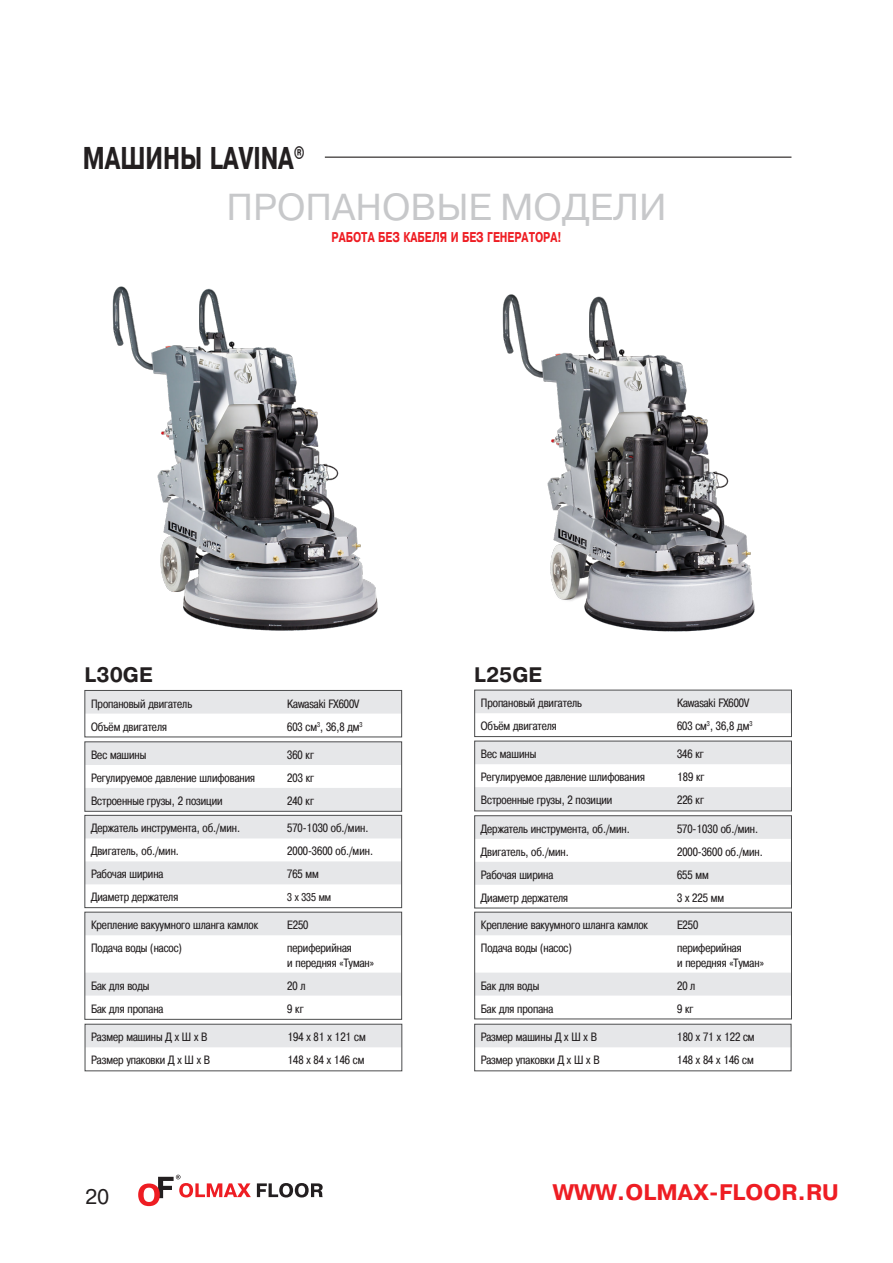
<style>
.page{position:relative;width:893px;height:1263px;background:#fff}
.page>*{position:absolute;margin:0;border:0;box-sizing:border-box;transform-origin:0 0}
.t1{font:37.5px "Pragmatica C";color:#c7c8ca}
.t2{font:700 condensed 30px "Pragmatica";color:#231f20}
.t3{font:700 22.5px "Pragmatica C";color:#ee1d23}
.t4{font:700 21px "Pragmatica C";color:#231f20}
.t5{font:21px "Pragmatica C";color:#231f20}
.t6{font:700 condensed 13.5px "Pragmatica";color:#ee1d23}
.t7{font:12px/14.4px "Pragmatica Cond C";color:#231f20}
.t8{font:11.25px "Pragmatica Cond C";color:#231f20}
</style>
<div class="page">
<svg style="left:257px;top:1183px;width:66px;height:14px"></svg>
<svg style="left:138px;top:1175px;width:113px;height:31px"></svg>
<hr style="left:325px;top:157px;width:466px;height:1px;background:#080302">
<div style="left:476px;top:692px;width:314px;height:21px;background:#e6e7e9"></div>
<div style="left:474px;top:690px;width:318px;height:47px;border:1px solid #4b4c4d"></div>
<svg style="left:476px;top:743px;width:314px;height:66px"></svg>
<svg style="left:476px;top:817px;width:314px;height:68px"></svg>
<div style="left:474px;top:815px;width:318px;height:93px;border:1px solid #4b4c4d"></div>
<svg style="left:476px;top:914px;width:314px;height:81px"></svg>
<div style="left:474px;top:912px;width:318px;height:107px;border:1px solid #4b4c4d"></div>
<img style="left:112px;top:286px;width:266px;height:345px">
<img style="left:502px;top:294px;width:253px;height:338px">
<div style="left:87px;top:692px;width:313px;height:22px;background:#e6e7e9"></div>
<div style="left:85px;top:690px;width:317px;height:47px;border:1px solid #4b4c4d"></div>
<svg style="left:85px;top:742px;width:316px;height:142px"></svg>
<div style="left:85px;top:815px;width:317px;height:93px;border:1px solid #4b4c4d"></div>
<svg style="left:87px;top:914px;width:313px;height:81px"></svg>
<div style="left:85px;top:912px;width:317px;height:107px;border:1px solid #4b4c4d"></div>
<div style="left:476px;top:1026px;width:313px;height:21px;background:#e6e7e9"></div>
<div style="left:474px;top:1024px;width:317px;height:47px;border:1px solid #4b4c4d"></div>
<div style="left:87px;top:1026px;width:313px;height:21px;background:#e6e7e9"></div>
<div style="left:85px;top:1024px;width:317px;height:47px;border:1px solid #4b4c4d"></div>
<h2 class="t2" style="left:83px;top:141px;width:223px">МАШИНЫ LAVINA<sup>®</sup></h2>
<p class="t1" style="left:227px;top:186px;width:441px">ПРОПАНОВЫЕ МОДЕЛИ</p>
<p class="t6" style="left:332px;top:230px;width:231px">РАБОТА БЕЗ КАБЕЛЯ И БЕЗ ГЕНЕРАТОРА!</p>
<p class="t4" style="left:85px;top:663px;width:69px">L30GE</p>
<p class="t4" style="left:474px;top:663px;width:69px">L25GE</p>
<p class="t7" style="left:91px;top:696px;width:103px">Пропановый двигатель</p>
<p class="t7" style="left:287px;top:696px;width:74px">Kawasaki FX600V</p>
<p class="t7" style="left:91px;top:719px;width:77px">Объ¸м двигателя</p>
<p class="t7" style="left:287px;top:719px;width:77px">603 см<sup>3</sup>, 36,8 дм<sup>3</sup></p>
<p class="t7" style="left:91px;top:748px;width:57px">Вес машины</p>
<p class="t7" style="left:287px;top:748px;width:28px">360 кг</p>
<p class="t7" style="left:91px;top:770px;width:166px">Регулируемое давление шлифования</p>
<p class="t7" style="left:287px;top:770px;width:28px">203 кг</p>
<p class="t7" style="left:91px;top:793px;width:133px">Встроенные грузы, 2 позиции</p>
<p class="t7" style="left:287px;top:793px;width:28px">240 кг</p>
<p class="t7" style="left:91px;top:821px;width:151px">Держатель инструмента, об./мин.</p>
<p class="t7" style="left:287px;top:821px;width:83px">570-1030 об./мин.</p>
<p class="t7" style="left:91px;top:844px;width:90px">Двигатель, об./мин.</p>
<p class="t7" style="left:287px;top:844px;width:87px">2000-3600 об./мин.</p>
<p class="t7" style="left:91px;top:867px;width:74px">Рабочая ширина</p>
<p class="t7" style="left:287px;top:867px;width:33px">765 мм</p>
<p class="t7" style="left:91px;top:890px;width:89px">Диаметр держателя</p>
<p class="t8" style="left:287px;top:890px;width:45px">3 x 335 мм</p>
<p class="t7" style="left:91px;top:918px;width:169px">Крепление вакуумного шланга камлок</p>
<p class="t7" style="left:287px;top:918px;width:23px">E250</p>
<p class="t7" style="left:91px;top:941px;width:92px">Подача воды (насос)</p>
<p class="t7" style="left:287px;top:941px;width:88px">периферийная<br>и передняя «Туман»</p>
<p class="t7" style="left:91px;top:978px;width:60px">Бак для воды</p>
<p class="t7" style="left:287px;top:978px;width:20px">20 л</p>
<p class="t7" style="left:91px;top:1001px;width:74px">Бак для пропана</p>
<p class="t7" style="left:287px;top:1001px;width:18px">9 кг</p>
<p class="t7" style="left:481px;top:1030px;width:118px">Размер машины Д х Ш х В</p>
<p class="t7" style="left:677px;top:1030px;width:79px">180 x 71 x 122 см</p>
<p class="t7" style="left:481px;top:1053px;width:120px">Размер упаковки Д х Ш х В</p>
<p class="t7" style="left:677px;top:1053px;width:78px">148 x 84 x 146 см</p>
<p class="t7" style="left:481px;top:696px;width:103px">Пропановый двигатель</p>
<p class="t7" style="left:677px;top:696px;width:73px">Kawasaki FX600V</p>
<p class="t7" style="left:481px;top:719px;width:77px">Объ¸м двигателя</p>
<p class="t7" style="left:677px;top:719px;width:77px">603 см<sup>3</sup>, 36,8 дм<sup>3</sup></p>
<p class="t7" style="left:481px;top:747px;width:57px">Вес машины</p>
<p class="t7" style="left:677px;top:747px;width:28px">346 кг</p>
<p class="t7" style="left:481px;top:770px;width:166px">Регулируемое давление шлифования</p>
<p class="t7" style="left:677px;top:770px;width:29px">189 кг</p>
<p class="t7" style="left:481px;top:793px;width:133px">Встроенные грузы, 2 позиции</p>
<p class="t7" style="left:677px;top:793px;width:28px">226 кг</p>
<p class="t7" style="left:481px;top:821px;width:151px">Держатель инструмента, об./мин.</p>
<p class="t7" style="left:677px;top:821px;width:83px">570-1030 об./мин.</p>
<p class="t7" style="left:481px;top:844px;width:90px">Двигатель, об./мин.</p>
<p class="t7" style="left:677px;top:844px;width:87px">2000-3600 об./мин.</p>
<p class="t7" style="left:481px;top:867px;width:74px">Рабочая ширина</p>
<p class="t7" style="left:677px;top:867px;width:33px">655 мм</p>
<p class="t7" style="left:481px;top:890px;width:89px">Диаметр держателя</p>
<p class="t7" style="left:677px;top:890px;width:49px">3 x 225 мм</p>
<p class="t7" style="left:481px;top:918px;width:169px">Крепление вакуумного шланга камлок</p>
<p class="t7" style="left:677px;top:918px;width:23px">E250</p>
<p class="t7" style="left:481px;top:941px;width:92px">Подача воды (насос)</p>
<p class="t7" style="left:677px;top:941px;width:88px">периферийная<br>и передняя «Туман»</p>
<p class="t7" style="left:481px;top:978px;width:60px">Бак для воды</p>
<p class="t7" style="left:677px;top:978px;width:20px">20 л</p>
<p class="t7" style="left:481px;top:1001px;width:74px">Бак для пропана</p>
<p class="t7" style="left:677px;top:1001px;width:18px">9 кг</p>
<p class="t7" style="left:91px;top:1030px;width:118px">Размер машины Д х Ш х В</p>
<p class="t7" style="left:287px;top:1030px;width:80px">194 x 81 x 121 см</p>
<p class="t7" style="left:91px;top:1053px;width:120px">Размер упаковки Д х Ш х В</p>
<p class="t7" style="left:287px;top:1053px;width:78px">148 x 84 x 146 см</p>
<h3 class="t5" style="left:85px;top:1185px;width:26px">20</h3>
<h3 class="t3" style="left:553px;top:1179px;width:288px">WWW.OLMAX-FLOOR.RU</h3>
</div>
